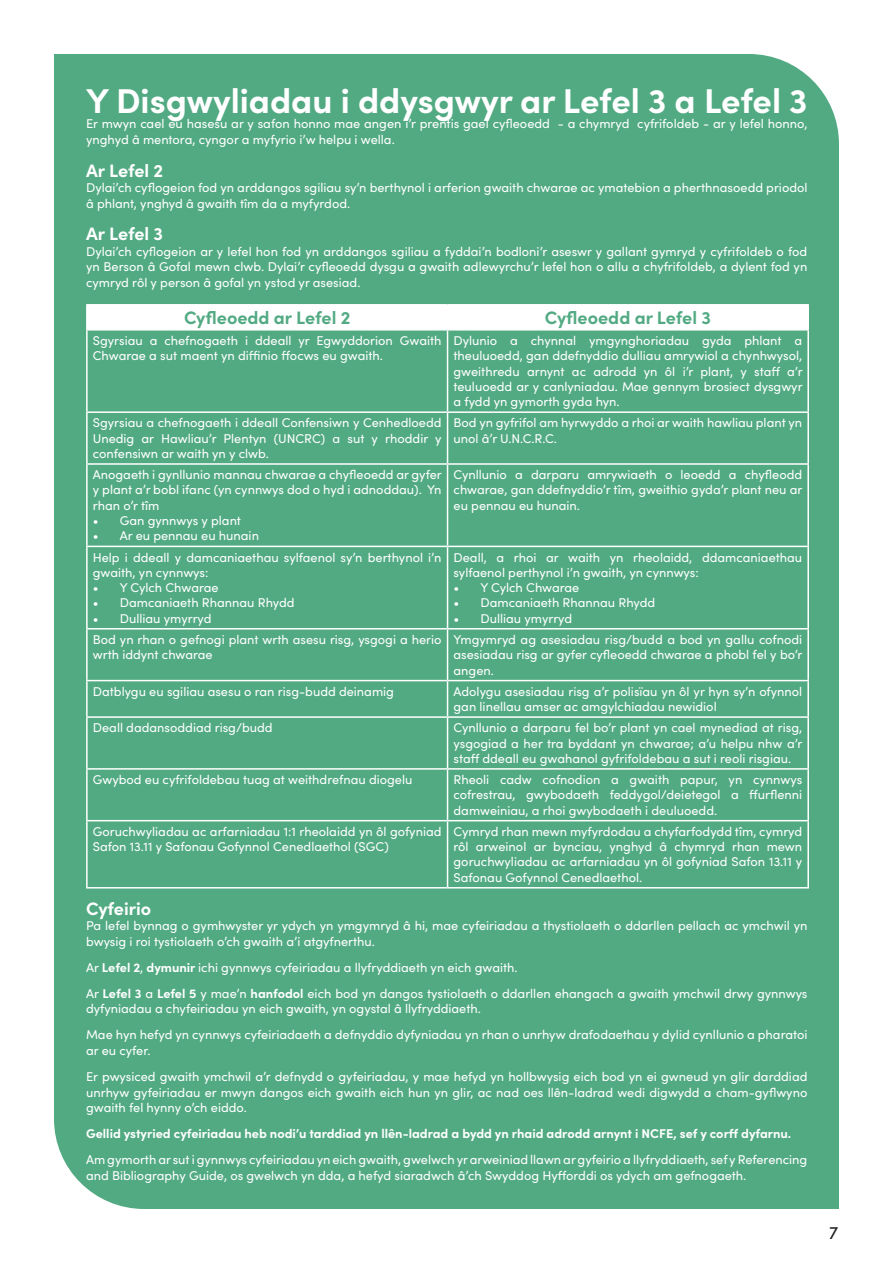
<style>
.page{position:relative;width:893px;height:1263px;background:#fff}
.page>*{position:absolute;margin:0;border:0;box-sizing:border-box;transform-origin:0 0}
.t1{font:700 34.5px "Sofia Pro";color:#fff}
.t2{font:700 18px "Sofia Pro";color:#52aa83}
.t3{font:700 18px "Sofia Pro";color:#fff}
.t4{font:18px "Sofia Pro";color:#231f20}
.t5{font:12.75px/15.3px "Sofia Pro";color:#fff}
.t6{font:700 12.75px "Sofia Pro";color:#fff}
.s1{font-weight:700}
</style>
<div class="page">
<div style="left:54px;top:54px;width:785px;height:1155px;background:#52aa83"></div>
<hr style="left:86px;top:304px;width:362px;height:2px;background:#fff">
<hr style="left:86px;top:306px;width:2px;height:23px;background:#fff">
<hr style="left:448px;top:304px;width:361px;height:2px;background:#fff">
<svg style="left:88px;top:306px;width:719px;height:23px"></svg>
<hr style="left:807px;top:306px;width:2px;height:23px;background:#fff">
<hr style="left:86px;top:329px;width:362px;height:1px;background:#fff">
<hr style="left:86px;top:330px;width:2px;height:81px;background:#fff">
<hr style="left:448px;top:329px;width:361px;height:1px;background:#fff">
<hr style="left:447px;top:330px;width:1px;height:81px;background:#fff">
<hr style="left:807px;top:330px;width:2px;height:81px;background:#fff">
<hr style="left:86px;top:411px;width:362px;height:2px;background:#fff">
<hr style="left:86px;top:413px;width:2px;height:50px;background:#fff">
<hr style="left:448px;top:411px;width:361px;height:2px;background:#fff">
<hr style="left:447px;top:413px;width:1px;height:50px;background:#fff">
<hr style="left:807px;top:413px;width:2px;height:50px;background:#fff">
<hr style="left:86px;top:463px;width:362px;height:2px;background:#fff">
<hr style="left:86px;top:465px;width:2px;height:81px;background:#fff">
<hr style="left:448px;top:463px;width:361px;height:2px;background:#fff">
<hr style="left:447px;top:465px;width:1px;height:81px;background:#fff">
<hr style="left:807px;top:465px;width:2px;height:81px;background:#fff">
<hr style="left:86px;top:546px;width:362px;height:1px;background:#fff">
<hr style="left:86px;top:547px;width:2px;height:81px;background:#fff">
<hr style="left:448px;top:546px;width:361px;height:1px;background:#fff">
<hr style="left:447px;top:547px;width:1px;height:81px;background:#fff">
<hr style="left:807px;top:547px;width:2px;height:81px;background:#fff">
<hr style="left:86px;top:628px;width:362px;height:1px;background:#fff">
<hr style="left:86px;top:629px;width:2px;height:51px;background:#fff">
<hr style="left:448px;top:628px;width:361px;height:1px;background:#fff">
<hr style="left:447px;top:629px;width:1px;height:51px;background:#fff">
<hr style="left:807px;top:629px;width:2px;height:51px;background:#fff">
<hr style="left:86px;top:680px;width:362px;height:1px;background:#fff">
<hr style="left:86px;top:681px;width:2px;height:35px;background:#fff">
<hr style="left:448px;top:680px;width:361px;height:1px;background:#fff">
<hr style="left:447px;top:681px;width:1px;height:35px;background:#fff">
<hr style="left:807px;top:681px;width:2px;height:35px;background:#fff">
<hr style="left:86px;top:716px;width:362px;height:2px;background:#fff">
<hr style="left:86px;top:718px;width:2px;height:50px;background:#fff">
<hr style="left:448px;top:716px;width:361px;height:2px;background:#fff">
<hr style="left:447px;top:718px;width:1px;height:50px;background:#fff">
<hr style="left:807px;top:718px;width:2px;height:50px;background:#fff">
<hr style="left:86px;top:768px;width:362px;height:2px;background:#fff">
<hr style="left:86px;top:770px;width:2px;height:50px;background:#fff">
<hr style="left:448px;top:768px;width:361px;height:2px;background:#fff">
<hr style="left:447px;top:770px;width:1px;height:50px;background:#fff">
<hr style="left:807px;top:770px;width:2px;height:50px;background:#fff">
<hr style="left:86px;top:820px;width:362px;height:1px;background:#fff">
<hr style="left:86px;top:821px;width:2px;height:66px;background:#fff">
<hr style="left:448px;top:820px;width:361px;height:1px;background:#fff">
<hr style="left:447px;top:821px;width:1px;height:66px;background:#fff">
<hr style="left:807px;top:821px;width:2px;height:66px;background:#fff">
<hr style="left:86px;top:887px;width:362px;height:1px;background:#fff">
<hr style="left:448px;top:887px;width:361px;height:1px;background:#fff">
<p class="t1" style="left:86px;top:74px;width:723px">Y Disgwyliadau i ddysgwyr ar Lefel 3 a Lefel 3</p>
<p class="t5" style="left:86px;top:115px;width:723px;line-height:16.2px">Er mwyn cael eu hasesu ar y safon honno mae angen i’r prentis gael cyfleoedd - a chymryd cyfrifoldeb - ar y lefel honno, ynghyd â mentora, cyngor a myfyrio i’w helpu i wella.</p>
<p class="t3" style="left:86px;top:156px;width:79px">Ar Lefel 2</p>
<p class="t5" style="left:86px;top:179px;width:723px;line-height:16.2px">Dylai’ch cyflogeion fod yn arddangos sgiliau sy’n berthynol i arferion gwaith chwarae ac ymatebion a pherthnasoedd priodol â phlant, ynghyd â gwaith tîm da a myfyrdod.</p>
<p class="t3" style="left:86px;top:220px;width:78px">Ar Lefel 3</p>
<p class="t5" style="left:86px;top:243px;width:723px;line-height:15.8px;text-align:justify">Dylai’ch cyflogeion ar y lefel hon fod yn arddangos sgiliau a fyddai’n bodloni’r aseswr y gallant gymryd y cyfrifoldeb o fod yn Berson â Gofal mewn clwb. Dylai’r cyfleoedd dysgu a gwaith adlewyrchu’r lefel hon o allu a chyfrifoldeb, a dylent fod yn cymryd rôl y person â gofal yn ystod yr asesiad.</p>
<p class="t2" style="left:184px;top:304px;width:168px">Cyfleoedd ar Lefel 2</p>
<p class="t2" style="left:545px;top:304px;width:168px">Cyfleoedd ar Lefel 3</p>
<p class="t5" style="left:93px;top:332px;width:350px">Sgyrsiau a chefnogaeth i ddeall yr Egwyddorion Gwaith<br>Chwarae a sut maent yn diffinio ffocws eu gwaith.</p>
<p class="t5" style="left:454px;top:332px;width:351px;text-align:justify">Dylunio a chynnal ymgynghoriadau gyda phlant a theuluoedd, gan ddefnyddio dulliau amrywiol a chynhwysol, gweithredu arnynt ac adrodd yn ôl i’r plant, y staff a’r teuluoedd ar y canlyniadau. Mae gennym brosiect dysgwyr a fydd yn gymorth gyda hyn.</p>
<p class="t5" style="left:93px;top:415px;width:350px;text-align:justify">Sgyrsiau a chefnogaeth i ddeall Confensiwn y Cenhedloedd Unedig ar Hawliau’r Plentyn (UNCRC) a sut y rhoddir y confensiwn ar waith yn y clwb.</p>
<p class="t5" style="left:454px;top:415px;width:350px">Bod yn gyfrifol am hyrwyddo a rhoi ar waith hawliau plant yn unol â’r U.N.C.R.C.</p>
<p class="t5" style="left:93px;top:466px;width:350px;text-align:justify">Anogaeth i gynllunio mannau chwarae a chyfleoedd ar gyfer y plant a’r bobl ifanc (yn cynnwys dod o hyd i adnoddau). Yn rhan o’r tîm</p>
<p class="t5" style="left:93px;top:512px;width:150px">• Gan gynnwys y plant</p>
<p class="t5" style="left:93px;top:528px;width:168px">• Ar eu pennau eu hunain</p>
<p class="t5" style="left:454px;top:466px;width:351px;text-align:justify">Cynllunio a darparu amrywiaeth o leoedd a chyfleodd chwarae, gan ddefnyddio’r tîm, gweithio gyda’r plant neu ar eu pennau eu hunain.</p>
<p class="t5" style="left:93px;top:549px;width:350px">Help i ddeall y damcaniaethau sylfaenol sy’n berthynol i’n gwaith, yn cynnwys:</p>
<p class="t5" style="left:93px;top:579px;width:127px">• Y Cylch Chwarae</p>
<p class="t5" style="left:93px;top:595px;width:203px">• Damcaniaeth Rhannau Rhydd</p>
<p class="t5" style="left:93px;top:610px;width:120px">• Dulliau ymyrryd</p>
<p class="t5" style="left:454px;top:549px;width:350px">Deall, a rhoi ar waith yn rheolaidd, ddamcaniaethau sylfaenol perthynol i’n gwaith, yn cynnwys:</p>
<p class="t5" style="left:454px;top:579px;width:127px">• Y Cylch Chwarae</p>
<p class="t5" style="left:454px;top:595px;width:203px">• Damcaniaeth Rhannau Rhydd</p>
<p class="t5" style="left:454px;top:610px;width:120px">• Dulliau ymyrryd</p>
<p class="t5" style="left:93px;top:631px;width:350px">Bod yn rhan o gefnogi plant wrth asesu risg, ysgogi a herio wrth iddynt chwarae</p>
<p class="t5" style="left:454px;top:631px;width:350px;text-align:justify">Ymgymryd ag asesiadau risg/budd a bod yn gallu cofnodi asesiadau risg ar gyfer cyfleoedd chwarae a phobl fel y bo’r angen.</p>
<p class="t5" style="left:93px;top:683px;width:303px">Datblygu eu sgiliau asesu o ran risg-budd deinamig</p>
<p class="t5" style="left:454px;top:683px;width:350px">Adolygu asesiadau risg a’r polisïau yn ôl yr hyn sy’n ofynnol gan linellau amser ac amgylchiadau newidiol</p>
<p class="t5" style="left:93px;top:719px;width:181px">Deall dadansoddiad risg/budd</p>
<p class="t5" style="left:454px;top:719px;width:350px;text-align:justify">Cynllunio a darparu fel bo’r plant yn cael mynediad at risg, ysgogiad a her tra byddant yn chwarae; a’u helpu nhw a’r staff ddeall eu gwahanol gyfrifoldebau a sut i reoli risgiau.</p>
<p class="t5" style="left:93px;top:771px;width:321px">Gwybod eu cyfrifoldebau tuag at weithdrefnau diogelu</p>
<p class="t5" style="left:454px;top:771px;width:350px;text-align:justify">Rheoli cadw cofnodion a gwaith papur, yn cynnwys cofrestrau, gwybodaeth feddygol/deietegol a ffurflenni damweiniau, a rhoi gwybodaeth i deuluoedd.</p>
<p class="t5" style="left:93px;top:823px;width:350px">Goruchwyliadau ac arfarniadau 1:1 rheolaidd yn ôl gofyniad<br>Safon 13.11 y Safonau Gofynnol Cenedlaethol (SGC)</p>
<p class="t5" style="left:454px;top:823px;width:350px;text-align:justify">Cymryd rhan mewn myfyrdodau a chyfarfodydd tîm, cymryd rôl arweinol ar bynciau, ynghyd â chymryd rhan mewn goruchwyliadau ac arfarniadau yn ôl gofyniad Safon 13.11 y Safonau Gofynnol Cenedlaethol.</p>
<p class="t3" style="left:86px;top:895px;width:67px">Cyfeirio</p>
<p class="t5" style="left:86px;top:917px;width:723px">Pa lefel bynnag o gymhwyster yr ydych yn ymgymryd â hi, mae cyfeiriadau a thystiolaeth o ddarllen pellach ac ymchwil yn bwysig i roi tystiolaeth o’ch gwaith a’i atgyfnerthu.</p>
<p class="t5" style="left:86px;top:959px;width:433px">Ar <span class="s1">Lefel 2</span>, <span class="s1">dymunir</span> ichi gynnwys cyfeiriadau a llyfryddiaeth yn eich gwaith.</p>
<p class="t5" style="left:86px;top:985px;width:723px">Ar <span class="s1">Lefel 3</span> a <span class="s1">Lefel 5</span> y mae’n <span class="s1">hanfodol</span> eich bod yn dangos tystiolaeth o ddarllen ehangach a gwaith ymchwil drwy gynnwys dyfyniadau a chyfeiriadau yn eich gwaith, yn ogystal â llyfryddiaeth.</p>
<p class="t5" style="left:86px;top:1026px;width:723px;line-height:16.2px">Mae hyn hefyd yn cynnwys cyfeiriadaeth a defnyddio dyfyniadau yn rhan o unrhyw drafodaethau y dylid cynllunio a pharatoi ar eu cyfer.</p>
<p class="t5" style="left:86px;top:1069px;width:723px;text-align:justify">Er pwysiced gwaith ymchwil a’r defnydd o gyfeiriadau, y mae hefyd yn hollbwysig eich bod yn ei gwneud yn glir darddiad unrhyw gyfeiriadau er mwyn dangos eich gwaith eich hun yn glir, ac nad oes llên-ladrad wedi digwydd a cham-gyflwyno gwaith fel hynny o’ch eiddo.</p>
<p class="t6" style="left:86px;top:1124px;width:707px">Gellid ystyried cyfeiriadau heb nodi’u tarddiad yn llên-ladrad a bydd yn rhaid adrodd arnynt i NCFE, sef y corff dyfarnu.</p>
<p class="t5" style="left:86px;top:1151px;width:723px;line-height:16.2px">Am gymorth ar sut i gynnwys cyfeiriadau yn eich gwaith, gwelwch yr arweiniad llawn ar gyfeirio a llyfryddiaeth, sef y Referencing and Bibliography Guide, os gwelwch yn dda, a hefyd siaradwch â’ch Swyddog Hyfforddi os ydych am gefnogaeth.</p>
<p class="t4" style="left:829px;top:1219px;width:11px">7</p>
</div>
